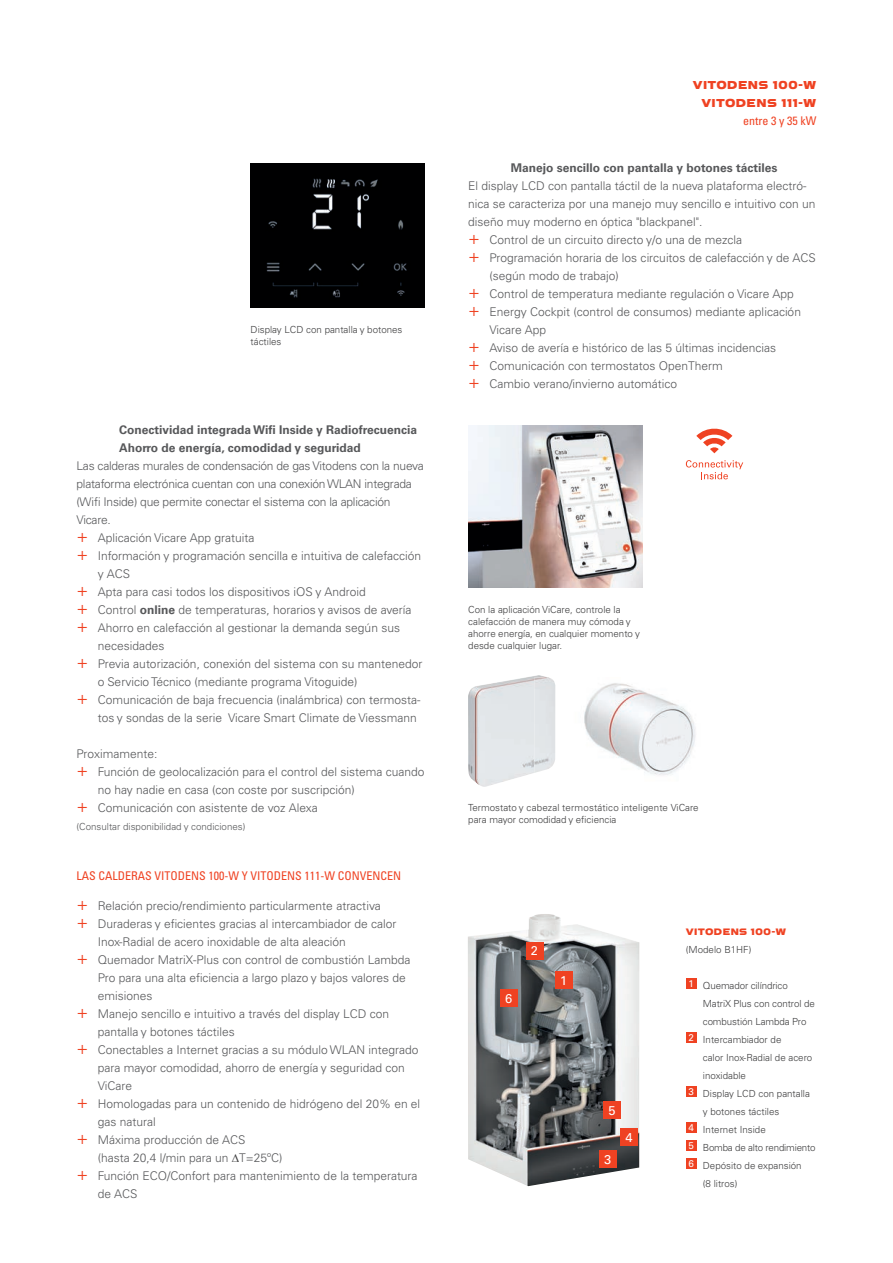
<style>
.page{position:relative;width:893px;height:1263px;background:#fff}
.page>*{position:absolute;margin:0;border:0;box-sizing:border-box;transform-origin:0 0}
.t1{font:12.75px "Univers LTCYR 55 Roman";color:#fff}
.t2{font:300 12px "Univers LTCYR 45";color:#57585a}
.t3{font:300 12px "Univers LTCYR 45";letter-spacing:-.02em;color:#57585a}
.t4{font:700 12px/18px "Univers LTCYR 65";color:#57585a}
.t5{font:condensed 12px "Univers LTCYR 57";color:#ef4222}
.t6{font:12px/18px "V Regular";color:#ef4222;text-align:right}
.t7{font:300 9.75px/12px "Univers LTCYR 45";color:#3e3e3f}
.t8{font:300 9.75px "Univers LTCYR 45";color:#57585a}
.t9{font:300 9.75px "Univers LTCYR 45";letter-spacing:-.02em;color:#3e3e3f}
.t10{font:9.75px "V Regular";color:#ef4222}
.s1{font-size:18px;color:#ef4222}
.s2{font-family:"Univers LTCYR 65";font-weight:700}
.s3{color:#3e3e3f}
</style>
<div class="page">
<img style="left:468px;top:914px;width:171px;height:272px">
<div style="left:251px;top:164px;width:174px;height:144px;background:#000001"></div>
<img style="left:468px;top:425px;width:174px;height:162px">
<img style="left:468px;top:675px;width:78px;height:112px">
<div style="left:526px;top:942px;width:17px;height:17px;background:#ef4222"></div>
<div style="left:599px;top:1151px;width:17px;height:17px;background:#ef4222"></div>
<div style="left:500px;top:990px;width:17px;height:17px;background:#ef4222"></div>
<div style="left:604px;top:1101px;width:17px;height:17px;background:#ef4222"></div>
<div style="left:686px;top:978px;width:10px;height:11px;background:#ef4222"></div>
<div style="left:686px;top:1032px;width:10px;height:11px;background:#ef4222"></div>
<div style="left:686px;top:1086px;width:10px;height:11px;background:#ef4222"></div>
<div style="left:686px;top:1122px;width:10px;height:11px;background:#ef4222"></div>
<div style="left:686px;top:1140px;width:10px;height:11px;background:#ef4222"></div>
<div style="left:686px;top:1158px;width:10px;height:11px;background:#ef4222"></div>
<div style="left:555px;top:972px;width:17px;height:17px;background:#ef4222"></div>
<div style="left:621px;top:1128px;width:17px;height:17px;background:#ef4222"></div>
<svg style="left:686px;top:460px;width:57px;height:19px"></svg>
<svg style="left:696px;top:428px;width:36px;height:25px"></svg>
<img style="left:534px;top:683px;width:162px;height:104px">
<img style="left:534px;top:677px;width:21px;height:96px">
<p class="t7" style="left:251px;top:323px;width:153px">Display LCD con pantalla y botones táctiles</p>
<p class="t4" style="left:119px;top:420px;width:299px">Conectividad integrada Wifi Inside y Radiofrecuencia<br>Ahorro de energía, comodidad y seguridad</p>
<p class="t3" style="left:77px;top:458px;width:349px">Las calderas murales de condensación de gas Vitodens con la nueva</p>
<p class="t3" style="left:77px;top:476px;width:337px">plataforma electrónica cuentan con una conexión WLAN integrada</p>
<p class="t3" style="left:77px;top:494px;width:316px">(Wifi Inside) que permite conectar el sistema con la aplicación</p>
<p class="t2" style="left:77px;top:512px;width:36px">Vicare.</p>
<p class="t2" style="left:77px;top:530px;width:179px"><span class="s1">+</span> Aplicación Vicare App gratuita</p>
<p class="t2" style="left:77px;top:548px;width:346px"><span class="s1">+</span> Información y programación sencilla e intuitiva de calefacción</p>
<p class="t2" style="left:98px;top:566px;width:34px">y ACS</p>
<p class="t2" style="left:77px;top:584px;width:291px"><span class="s1">+</span> Apta para casi todos los dispositivos iOS y Android</p>
<p class="t2" style="left:77px;top:602px;width:336px"><span class="s1">+</span> Control <span class="s2">online</span> de temperaturas, horarios y avisos de avería</p>
<p class="t2" style="left:77px;top:620px;width:325px"><span class="s1">+</span> Ahorro en calefacción al gestionar la demanda según sus</p>
<p class="t2" style="left:98px;top:638px;width:68px">necesidades</p>
<p class="t2" style="left:77px;top:656px;width:347px"><span class="s1">+</span> Previa autorización, conexión del sistema con su mantenedor</p>
<p class="t2" style="left:98px;top:674px;width:261px">o Servicio Técnico (mediante programa Vitoguide)</p>
<p class="t2" style="left:77px;top:692px;width:346px"><span class="s1">+</span> Comunicación de baja frecuencia (inalámbrica) con termosta-</p>
<p class="t2" style="left:98px;top:710px;width:321px">tos y sondas de la serie Vicare Smart Climate de Viessmann</p>
<p class="t2" style="left:77px;top:746px;width:82px">Proximamente:</p>
<p class="t2" style="left:77px;top:764px;width:349px"><span class="s1">+</span> Función de geolocalización para el control del sistema cuando</p>
<p class="t2" style="left:98px;top:782px;width:258px">no hay nadie en casa (con coste por suscripción)</p>
<p class="t2" style="left:77px;top:800px;width:243px"><span class="s1">+</span> Comunicación con asistente de voz Alexa</p>
<p class="t8" style="left:77px;top:820px;width:170px">(Consultar disponibilidad y condiciones)</p>
<p class="t5" style="left:77px;top:868px;width:326px">LAS CALDERAS VITODENS 100-W Y VITODENS 111-W CONVENCEN</p>
<p class="t2" style="left:77px;top:898px;width:306px"><span class="s1">+</span> Relación precio/rendimiento particularmente atractiva</p>
<p class="t2" style="left:77px;top:916px;width:322px"><span class="s1">+</span> Duraderas y eficientes gracias al intercambiador de calor</p>
<p class="t2" style="left:98px;top:934px;width:249px">Inox-Radial de acero inoxidable de alta aleación</p>
<p class="t2" style="left:77px;top:952px;width:336px"><span class="s1">+</span> Quemador MatriX-Plus con control de combustión Lambda</p>
<p class="t2" style="left:98px;top:970px;width:310px">Pro para una alta eficiencia a largo plazo y bajos valores de</p>
<p class="t2" style="left:98px;top:988px;width:56px">emisiones</p>
<p class="t2" style="left:77px;top:1006px;width:314px"><span class="s1">+</span> Manejo sencillo e intuitivo a través del display LCD con</p>
<p class="t2" style="left:98px;top:1024px;width:139px">pantalla y botones táctiles</p>
<p class="t2" style="left:77px;top:1042px;width:343px"><span class="s1">+</span> Conectables a Internet gracias a su módulo WLAN integrado</p>
<p class="t2" style="left:98px;top:1060px;width:309px">para mayor comodidad, ahorro de energía y seguridad con</p>
<p class="t2" style="left:98px;top:1078px;width:36px">ViCare</p>
<p class="t2" style="left:77px;top:1096px;width:345px"><span class="s1">+</span> Homologadas para un contenido de hidrógeno del 20% en el</p>
<p class="t2" style="left:98px;top:1114px;width:59px">gas natural</p>
<p class="t2" style="left:77px;top:1132px;width:170px"><span class="s1">+</span> Máxima producción de ACS</p>
<p class="t2" style="left:98px;top:1150px;width:186px">(hasta 20,4 l/min para un <span class="s3">∆</span>T=25ºC)</p>
<p class="t2" style="left:77px;top:1168px;width:343px"><span class="s1">+</span> Función ECO/Confort para mantenimiento de la temperatura</p>
<p class="t2" style="left:98px;top:1186px;width:41px">de ACS</p>
<p class="t6" style="left:693px;top:76px;width:125px">VITODENS 100-W<br>VITODENS 111-W</p>
<p class="t5" style="left:743px;top:113px;width:75px">entre 3 y 35 kW</p>
<p class="t4" style="left:511px;top:159px;width:268px">Manejo sencillo con pantalla y botones táctiles</p>
<p class="t2" style="left:468px;top:178px;width:340px">El display LCD con pantalla táctil de la nueva plataforma electró-</p>
<p class="t2" style="left:468px;top:196px;width:349px">nica se caracteriza por una manejo muy sencillo e intuitivo con un</p>
<p class="t2" style="left:468px;top:214px;width:236px">diseño muy moderno en óptica "blackpanel".</p>
<p class="t2" style="left:468px;top:232px;width:275px"><span class="s1">+</span> Control de un circuito directo y/o una de mezcla</p>
<p class="t2" style="left:468px;top:250px;width:349px"><span class="s1">+</span> Programación horaria de los circuitos de calefacción y de ACS</p>
<p class="t2" style="left:489px;top:268px;width:131px">(según modo de trabajo)</p>
<p class="t2" style="left:468px;top:286px;width:327px"><span class="s1">+</span> Control de temperatura mediante regulación o Vicare App</p>
<p class="t2" style="left:468px;top:304px;width:334px"><span class="s1">+</span> Energy Cockpit (control de consumos) mediante aplicación</p>
<p class="t2" style="left:489px;top:322px;width:58px">Vicare App</p>
<p class="t2" style="left:468px;top:340px;width:309px"><span class="s1">+</span> Aviso de avería e histórico de las 5 últimas incidencias</p>
<p class="t2" style="left:468px;top:358px;width:256px"><span class="s1">+</span> Comunicación con termostatos OpenTherm</p>
<p class="t2" style="left:468px;top:376px;width:210px"><span class="s1">+</span> Cambio verano/invierno automático</p>
<p class="t7" style="left:468px;top:603px;width:173px">Con la aplicación ViCare, controle la calefacción de manera muy cómoda y ahorre energía, en cualquier momento y desde cualquier lugar.</p>
<p class="t7" style="left:468px;top:801px;width:232px">Termostato y cabezal termostático inteligente ViCare para mayor comodidad y eficiencia</p>
<p class="t1" style="left:505px;top:989px;width:9px">6</p>
<p class="t1" style="left:531px;top:942px;width:9px">2</p>
<p class="t1" style="left:560px;top:971px;width:9px">1</p>
<p class="t1" style="left:608px;top:1101px;width:9px">5</p>
<p class="t1" style="left:604px;top:1150px;width:9px">3</p>
<p class="t1" style="left:625px;top:1128px;width:9px">4</p>
<p class="t10" style="left:686px;top:925px;width:102px">VITODENS 100-W</p>
<p class="t7" style="left:686px;top:943px;width:67px">(Modelo B1HF)</p>
<p class="t7" style="left:688px;top:979px;width:101px"><sup>1</sup> Quemador cilíndrico</p>
<p class="t7" style="left:703px;top:997px;width:113px">MatriX Plus con control de</p>
<p class="t7" style="left:703px;top:1015px;width:105px">combustión Lambda Pro</p>
<p class="t7" style="left:688px;top:1033px;width:94px"><sup>2</sup> Intercambiador de</p>
<p class="t7" style="left:703px;top:1051px;width:111px">calor Inox-Radial de acero</p>
<p class="t7" style="left:703px;top:1069px;width:45px">inoxidable</p>
<p class="t7" style="left:688px;top:1087px;width:123px"><sup>3</sup> Display LCD con pantalla</p>
<p class="t7" style="left:703px;top:1105px;width:78px">y botones táctiles</p>
<p class="t7" style="left:688px;top:1123px;width:79px"><sup>4</sup> Internet Inside</p>
<p class="t9" style="left:688px;top:1141px;width:129px"><sup>5</sup> Bomba de alto rendimiento</p>
<p class="t7" style="left:688px;top:1159px;width:115px"><sup>6</sup> Depósito de expansión</p>
<p class="t7" style="left:703px;top:1177px;width:36px">(8 litros)</p>
</div>
